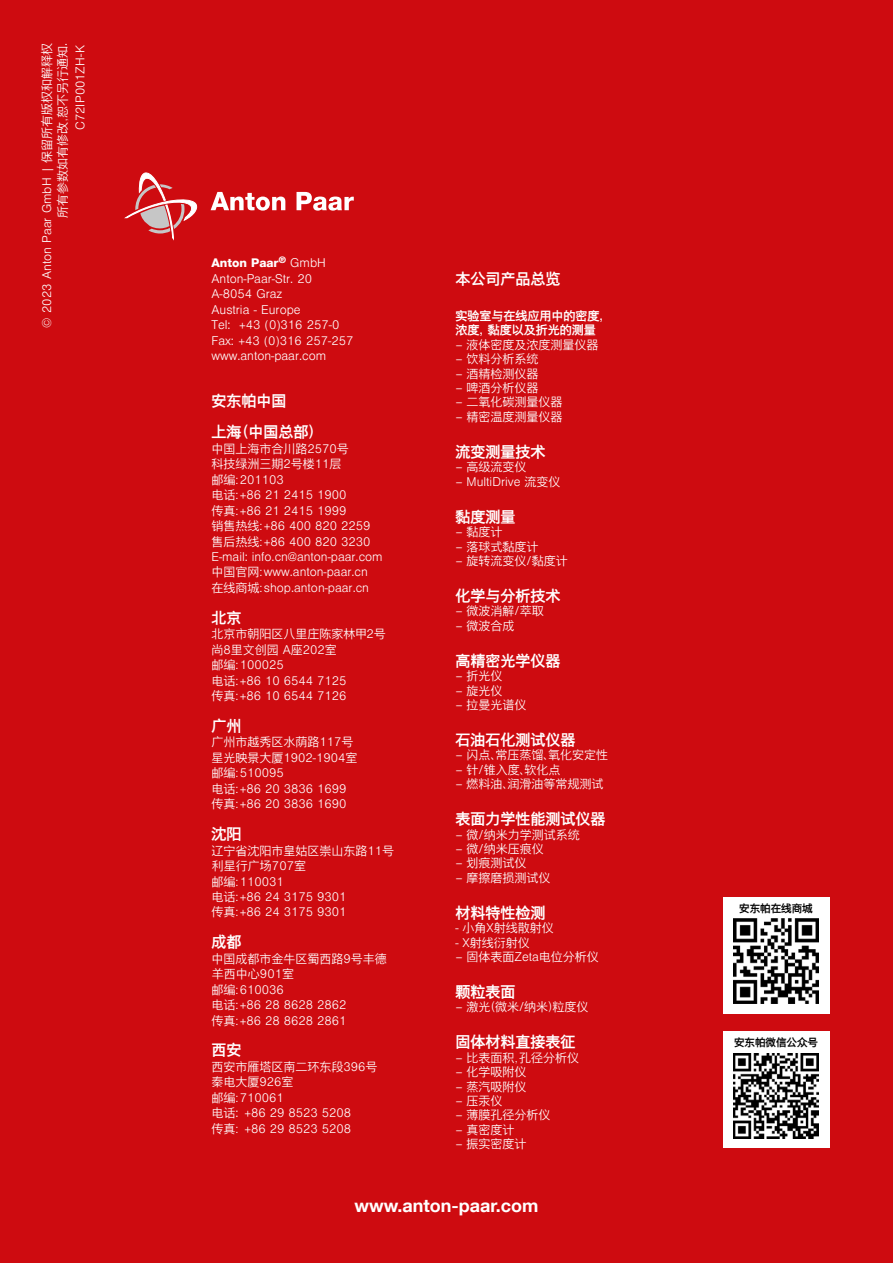
<style>
.page{position:relative;width:893px;height:1263px;background:#ce0b10}
.page>*{position:absolute;margin:0;border:0;box-sizing:border-box;transform-origin:0 0}
.t1{font:700 18px "Helvetica Neue LT Com";color:#fff}
.t2{font:500 15px/30.9px "Nimbus Sans Global";color:#fff}
.t3{font:300 12px/15.5px "Nimbus Sans Global";color:#fff}
.t4{font:500 12px/14.4px "Nimbus Sans Global";color:#fff}
.t5{font:800 12px "Helvetica Neue LT Com";color:#fff}
.t6{font:500 10.5px "Nimbus Sans Global";color:#000}
.s1{font-family:"Nimbus Sans Global";font-weight:300}
</style>
<div class="page">
<svg style="left:125px;top:172px;width:73px;height:67px"></svg>
<svg style="left:211px;top:192px;width:74px;height:19px"></svg>
<svg style="left:297px;top:192px;width:57px;height:19px"></svg>
<div style="left:723px;top:897px;width:106px;height:117px;background:#fff"></div>
<img style="left:734px;top:918px;width:84px;height:85px">
<div style="left:723px;top:1031px;width:106px;height:117px;background:#fff"></div>
<img style="left:733px;top:1054px;width:86px;height:85px">
<p class="t3" style="left:39px;top:328px;width:286px;text-align:right;rotate:-90deg">© 2023 Anton Paar GmbH | 保留所有版权和解释权所有参数如有修改，恕不另行通知.</p>
<p class="t3" style="left:71px;top:91px;width:50px;rotate:-90deg">文档编号</p>
<p class="t3" style="left:73px;top:130px;width:86px;rotate:-90deg">C72IP001ZH-K</p>
<p class="t5" style="left:211px;top:256px;width:116px">Anton Paar<sup>®</sup> <span class="s1">GmbH</span></p>
<p class="t3" style="left:211px;top:271px;width:143px">Anton-Paar-Str. 20<br>A-8054 Graz<br>Austria - Europe<br>Tel: +43 (0)316 257-0<br>Fax: +43 (0)316 257-257 www.anton-paar.com</p>
<p class="t2" style="left:211px;top:386px;width:112px">安东帕中国<br>上海（中国总部）</p>
<p class="t3" style="left:211px;top:441px;width:173px">中国上海市合川路2570号<br>科技绿洲三期2号楼11层<br>邮编：201103<br>电话：+86 21 2415 1900<br>传真：+86 21 2415 1999<br>销售热线：+86 400 820 2259售后热线：+86 400 820 3230<br>E-mail: info.cn@anton-paar.com中国官网：www.anton-paar.cn在线商城：shop.anton-paar.cn</p>
<p class="t2" style="left:211px;top:602px;width:31px">北京</p>
<p class="t3" style="left:211px;top:626px;width:176px">北京市朝阳区八里庄陈家林甲2号尚8里文创园 A座202室<br>邮编：100025<br>电话：+86 10 6544 7125<br>传真：+86 10 6544 7126</p>
<p class="t2" style="left:211px;top:710px;width:31px">广州</p>
<p class="t3" style="left:211px;top:734px;width:147px">广州市越秀区水荫路117号星光映景大厦1902-1904室邮编：510095<br>电话：+86 20 3836 1699传真：+86 20 3836 1690</p>
<p class="t2" style="left:211px;top:818px;width:31px">沈阳</p>
<p class="t3" style="left:211px;top:843px;width:184px">辽宁省沈阳市皇姑区崇山东路11号利星行广场707室<br>邮编：110031<br>电话：+86 24 3175 9301<br>传真：+86 24 3175 9301</p>
<p class="t2" style="left:211px;top:927px;width:31px">成都</p>
<p class="t3" style="left:211px;top:951px;width:177px">中国成都市金牛区蜀西路9号丰德羊西中心901室<br>邮编：610036<br>电话：+86 28 8628 2862<br>传真：+86 28 8628 2861</p>
<p class="t2" style="left:211px;top:1035px;width:31px">西安</p>
<p class="t3" style="left:211px;top:1059px;width:168px">西安市雁塔区南二环东段396号秦电大厦926室<br>邮编：710061<br>电话: +86 29 8523 5208<br>传真：+86 29 8523 5208</p>
<p class="t2" style="left:455px;top:263px;width:106px">本公司产品总览</p>
<p class="t4" style="left:455px;top:309px;width:157px">实验室与在线应用中的密度，浓度，黏度以及折光的测量</p>
<p class="t3" style="left:455px;top:337px;width:145px">– 液体密度及浓度测量仪器</p>
<p class="t3" style="left:455px;top:351px;width:85px">– 饮料分析系统</p>
<p class="t3" style="left:455px;top:366px;width:85px">– 酒精检测仪器</p>
<p class="t3" style="left:455px;top:380px;width:85px">– 啤酒分析仪器</p>
<p class="t3" style="left:455px;top:395px;width:109px">– 二氧化碳测量仪器</p>
<p class="t3" style="left:455px;top:409px;width:109px">– 精密温度测量仪器</p>
<p class="t2" style="left:455px;top:436px;width:91px">流变测量技术</p>
<p class="t3" style="left:455px;top:459px;width:73px">– 高级流变仪</p>
<p class="t3" style="left:455px;top:474px;width:107px">– MultiDrive 流变仪</p>
<p class="t2" style="left:455px;top:501px;width:61px">黏度测量</p>
<p class="t3" style="left:455px;top:524px;width:49px">– 黏度计</p>
<p class="t3" style="left:455px;top:539px;width:85px">– 落球式黏度计</p>
<p class="t3" style="left:455px;top:553px;width:114px">– 旋转流变仪/黏度计</p>
<p class="t2" style="left:455px;top:580px;width:106px">化学与分析技术</p>
<p class="t3" style="left:455px;top:603px;width:90px">– 微波消解/萃取</p>
<p class="t3" style="left:455px;top:618px;width:61px">– 微波合成</p>
<p class="t2" style="left:455px;top:645px;width:106px">高精密光学仪器</p>
<p class="t3" style="left:455px;top:668px;width:49px">– 折光仪</p>
<p class="t3" style="left:455px;top:683px;width:49px">– 旋光仪</p>
<p class="t3" style="left:455px;top:697px;width:73px">– 拉曼光谱仪</p>
<p class="t2" style="left:455px;top:724px;width:121px">石油石化测试仪器</p>
<p class="t3" style="left:455px;top:747px;width:154px">– 闪点、常压蒸馏、氧化安定性</p>
<p class="t3" style="left:455px;top:762px;width:107px">– 针/锥入度、软化点</p>
<p class="t3" style="left:455px;top:776px;width:149px">– 燃料油、润滑油等常规测试</p>
<p class="t2" style="left:455px;top:803px;width:151px">表面力学性能测试仪器</p>
<p class="t3" style="left:455px;top:827px;width:126px">– 微/纳米力学测试系统</p>
<p class="t3" style="left:455px;top:841px;width:90px">– 微/纳米压痕仪</p>
<p class="t3" style="left:455px;top:855px;width:73px">– 划痕测试仪</p>
<p class="t3" style="left:455px;top:870px;width:97px">– 摩擦磨损测试仪</p>
<p class="t2" style="left:455px;top:897px;width:91px">材料特性检测</p>
<p class="t3" style="left:455px;top:920px;width:100px">- 小角X射线散射仪</p>
<p class="t3" style="left:455px;top:935px;width:76px">- X射线衍射仪</p>
<p class="t3" style="left:455px;top:949px;width:145px">– 固体表面Zeta电位分析仪</p>
<p class="t2" style="left:455px;top:976px;width:61px">颗粒表面</p>
<p class="t3" style="left:455px;top:999px;width:135px">– 激光（微米/纳米）粒度仪</p>
<p class="t2" style="left:455px;top:1027px;width:121px">固体材料直接表征</p>
<p class="t3" style="left:455px;top:1050px;width:125px">– 比表面积，孔径分析仪</p>
<p class="t3" style="left:455px;top:1064px;width:73px">– 化学吸附仪</p>
<p class="t3" style="left:455px;top:1079px;width:73px">– 蒸汽吸附仪</p>
<p class="t3" style="left:455px;top:1093px;width:49px">– 压汞仪</p>
<p class="t3" style="left:455px;top:1107px;width:97px">– 薄膜孔径分析仪</p>
<p class="t3" style="left:455px;top:1122px;width:61px">– 真密度计</p>
<p class="t3" style="left:455px;top:1136px;width:73px">– 振实密度计</p>
<h1 class="t1" style="left:354px;top:1194px;width:185px">www.anton-paar.com</h1>
<p class="t6" style="left:739px;top:902px;width:75px">安东帕在线商城</p>
<p class="t6" style="left:734px;top:1036px;width:85px">安东帕微信公众号</p>
</div>
